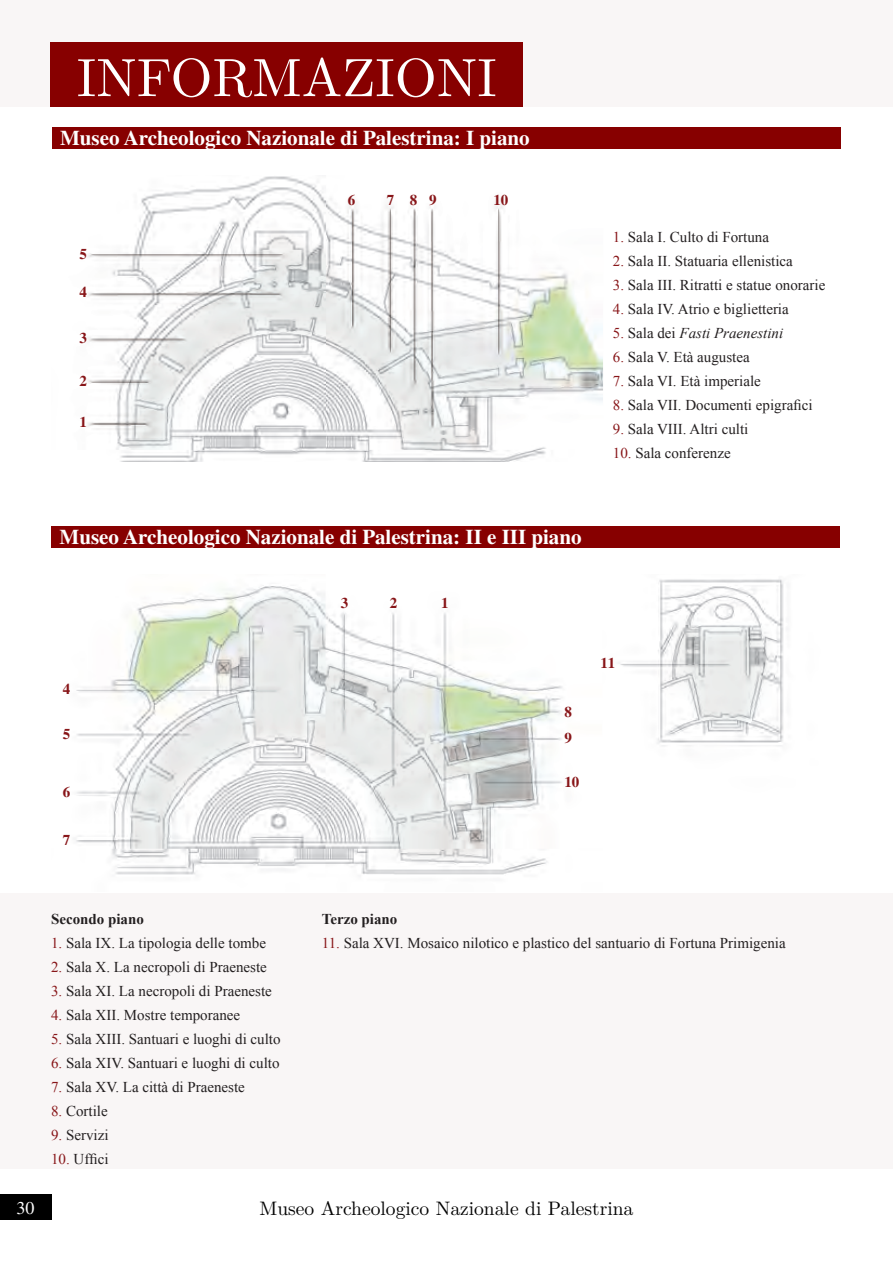
<style>
.page{position:relative;width:893px;height:1263px;background:#fff}
.page>*{position:absolute;margin:0;border:0;box-sizing:border-box;transform-origin:0 0}
.t1{font:54px "LM Roman 10";color:#fff}
.t2{font:700 21px "Times LT Std";color:#fff}
.t3{font:19.5px "LM Roman 10";color:#000}
.t4{font:18px "Times LT Std";color:#fff}
.t5{font:15px "Times New Roman";color:#231f20}
.t6{font:italic 15px "Times New Roman";color:#231f20}
.t7{font:700 15px/26.4px "Times";color:#881619}
.t8{font:700 15px "Times New Roman";color:#231f20}
.s1{color:#881619}
.s2{font-style:normal;color:#881619}
.s3{font-style:normal}
</style>
<div class="page">
<div style="left:0;top:1194px;width:51px;height:26px;background:#000"></div>
<div style="left:0;top:893px;width:893px;height:276px;background:#f9f6f6"></div>
<div style="left:0;top:0;width:893px;height:106px;background:#f9f6f6"></div>
<div style="left:51px;top:42px;width:472px;height:64px;background:#870000"></div>
<div style="left:52px;top:128px;width:788px;height:21px;background:#870000"></div>
<img style="left:87px;top:176px;width:516px;height:286px">
<div style="left:51px;top:526px;width:789px;height:22px;background:#870000"></div>
<img style="left:74px;top:579px;width:710px;height:296px">
<h1 class="t1" style="left:77px;top:35px;width:422px">INFORMAZIONI</h1>
<h2 class="t2" style="left:60px;top:126px;width:471px">Museo Archeologico Nazionale di Palestrina: I piano</h2>
<p class="t7" style="left:80px;top:241px;width:9px">5</p>
<p class="t7" style="left:80px;top:279px;width:9px">4</p>
<p class="t7" style="left:80px;top:324px;width:9px">3</p>
<p class="t7" style="left:80px;top:368px;width:9px">2</p>
<p class="t7" style="left:80px;top:409px;width:9px">1</p>
<p class="t7" style="left:348px;top:187px;width:9px">6</p>
<p class="t7" style="left:387px;top:187px;width:51px">789</p>
<p class="t7" style="left:493px;top:187px;width:16px">10</p>
<p class="t5" style="left:613px;top:227px;width:158px"><span class="s1">1.</span> Sala I. Culto di Fortuna</p>
<p class="t5" style="left:613px;top:251px;width:181px"><span class="s1">2.</span> Sala II. Statuaria ellenistica</p>
<p class="t5" style="left:613px;top:275px;width:214px"><span class="s1">3.</span> Sala III. Ritratti e statue onorarie</p>
<p class="t5" style="left:613px;top:299px;width:177px"><span class="s1">4.</span> Sala IV. Atrio e biglietteria</p>
<p class="t6" style="left:613px;top:323px;width:172px"><span class="s2">5.</span> <span class="s3">Sala dei</span> Fasti Praenestini</p>
<p class="t5" style="left:613px;top:347px;width:138px"><span class="s1">6.</span> Sala V. Età augustea</p>
<p class="t5" style="left:613px;top:371px;width:150px"><span class="s1">7.</span> Sala VI. Età imperiale</p>
<p class="t5" style="left:613px;top:395px;width:201px"><span class="s1">8.</span> Sala VII. Documenti epigrafici</p>
<p class="t5" style="left:613px;top:419px;width:137px"><span class="s1">9.</span> Sala VIII. Altri culti</p>
<p class="t5" style="left:613px;top:443px;width:119px"><span class="s1">10.</span> Sala conferenze</p>
<h2 class="t2" style="left:60px;top:524px;width:524px">Museo Archeologico Nazionale di Palestrina: II e III piano</h2>
<p class="t7" style="left:63px;top:675px;width:9px">4</p>
<p class="t7" style="left:63px;top:721px;width:9px">5</p>
<p class="t7" style="left:63px;top:778px;width:9px">6</p>
<p class="t7" style="left:63px;top:826px;width:9px">7</p>
<p class="t7" style="left:341px;top:589px;width:9px">3</p>
<p class="t7" style="left:390px;top:589px;width:9px">2</p>
<p class="t7" style="left:441px;top:589px;width:9px">1</p>
<p class="t7" style="left:564px;top:698px;width:9px">8<br>9</p>
<p class="t7" style="left:564px;top:768px;width:16px">10</p>
<p class="t7" style="left:600px;top:650px;width:16px">11</p>
<p class="t8" style="left:51px;top:909px;width:94px">Secondo piano</p>
<p class="t5" style="left:51px;top:933px;width:216px"><span class="s1">1.</span> Sala IX. La tipologia delle tombe</p>
<p class="t5" style="left:51px;top:957px;width:217px"><span class="s1">2.</span> Sala X. La necropoli di Praeneste</p>
<p class="t5" style="left:51px;top:981px;width:222px"><span class="s1">3.</span> Sala XI. La necropoli di Praeneste</p>
<p class="t5" style="left:51px;top:1005px;width:191px"><span class="s1">4.</span> Sala XII. Mostre temporanee</p>
<p class="t5" style="left:51px;top:1029px;width:231px"><span class="s1">5.</span> Sala XIII. Santuari e luoghi di culto</p>
<p class="t5" style="left:51px;top:1053px;width:230px"><span class="s1">6.</span> Sala XIV. Santuari e luoghi di culto</p>
<p class="t5" style="left:51px;top:1077px;width:195px"><span class="s1">7.</span> Sala XV. La città di Praeneste</p>
<p class="t5" style="left:51px;top:1101px;width:58px"><span class="s1">8.</span> Cortile</p>
<p class="t5" style="left:51px;top:1125px;width:59px"><span class="s1">9.</span> Servizi</p>
<p class="t5" style="left:51px;top:1149px;width:59px"><span class="s1">10.</span> Uffici</p>
<p class="t8" style="left:322px;top:908px;width:77px">Terzo piano</p>
<p class="t5" style="left:322px;top:933px;width:465px"><span class="s1">11.</span> Sala XVI. Mosaico nilotico e plastico del santuario di Fortuna Primigenia</p>
<p class="t4" style="left:17px;top:1197px;width:19px">30</p>
<h3 class="t3" style="left:260px;top:1193px;width:375px">Museo Archeologico Nazionale di Palestrina</h3>
</div>
